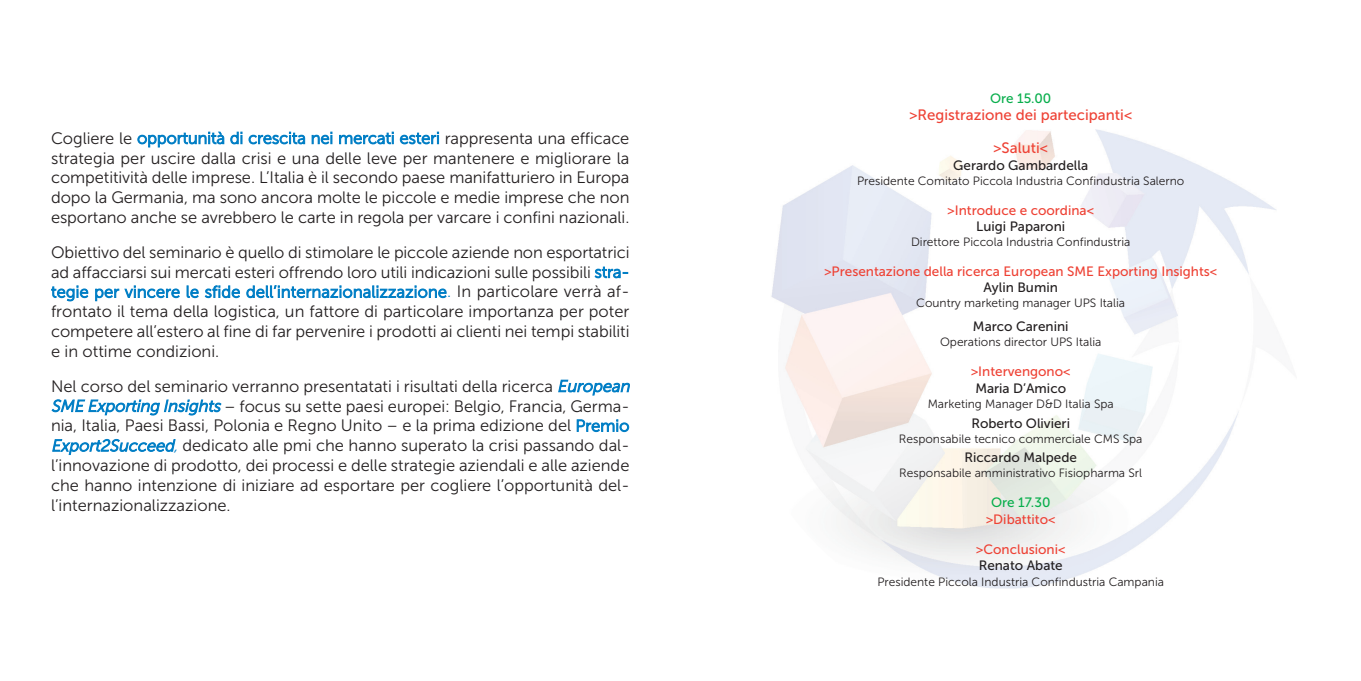
<style>
.page{position:relative;width:1361px;height:681px;background:#fff}
.page>*{position:absolute;margin:0;border:0;box-sizing:border-box;transform-origin:0 0}
.t1{font:16.5px/19.8px "Museo Sans 300";color:#231f20;text-align:justify}
.t2{font:15px/32.4px "Museo Sans 500";color:#ee4235;text-align:center}
.t3{font:13.5px "Museo Sans 500";color:#ee4235}
.t4{font:13.5px "Museo Sans 500";color:#231f20}
.t5{font:13.5px "Museo Sans 500";color:#08ae4c}
.t6{font:12px "Museo Sans 300";color:#231f20}
.s1{color:#007ec5}
.s2{font-style:italic;color:#007ec5}
</style>
<div class="page">
<img style="left:771px;top:129px;width:505px;height:459px">
<p class="t1" style="left:51px;top:130px;width:580px">Cogliere le <span class="s1">opportunità di crescita nei mercati esteri</span> rappresenta una efficace strategia per uscire dalla crisi e una delle leve per mantenere e migliorare la competitività delle imprese. L’Italia è il secondo paese manifatturiero in Europa dopo la Germania, ma sono ancora molte le piccole e medie imprese che non esportano anche se avrebbero le carte in regola per varcare i confini nazionali.</p>
<p class="t1" style="left:51px;top:244px;width:580px">Obiettivo del seminario è quello di stimolare le piccole aziende non esportatrici ad affacciarsi sui mercati esteri offrendo loro utili indicazioni sulle possibili <span class="s1">stra&shy;tegie per vincere le sfide dell’internazionalizzazione.</span> In particolare verrà af&shy;frontato il tema della logistica, un fattore di particolare importanza per poter competere all’estero al fine di far pervenire i prodotti ai clienti nei tempi stabiliti e in ottime condizioni.</p>
<p class="t1" style="left:51px;top:377px;width:583px;text-align:left">Nel corso del seminario verranno presentatati i risultati della ricerca <span class="s2">European SME Exporting Insights</span> – focus su sette paesi europei: Belgio, Francia, Germa&shy;nia, Italia, Paesi Bassi, Polonia e Regno Unito – e la prima edizione del <span class="s1">Premio </span><span class="s2">Export2Succeed,</span> dedicato alle pmi che hanno superato la crisi passando dal&shy;l’innovazione di prodotto, dei processi e delle strategie aziendali e alle aziende che hanno intenzione di iniziare ad esportare per cogliere l’opportunità del&shy;l’internazionalizzazione.</p>
<p class="t5" style="left:990px;top:93px;width:63px">Ore 15.00</p>
<p class="t2" style="left:909px;top:100px;width:225px">&gt;Registrazione dei partecipanti&lt; &gt;Saluti&lt;</p>
<p class="t4" style="left:953px;top:160px;width:136px">Gerardo Gambardella</p>
<p class="t6" style="left:857px;top:176px;width:329px">Presidente Comitato Piccola Industria Confindustria Salerno</p>
<p class="t3" style="left:947px;top:205px;width:148px">&gt;Introduce e coordina&lt;</p>
<p class="t4" style="left:976px;top:221px;width:90px">Luigi Paparoni</p>
<p class="t6" style="left:911px;top:237px;width:221px">Direttore Piccola Industria Confindustria</p>
<p class="t3" style="left:824px;top:266px;width:395px">&gt;Presentazione della ricerca European SME Exporting Insights&lt;</p>
<p class="t4" style="left:983px;top:282px;width:76px">Aylin Bumin</p>
<p class="t6" style="left:916px;top:299px;width:210px">Country marketing manager UPS Italia</p>
<p class="t4" style="left:973px;top:321px;width:97px">Marco Carenini</p>
<p class="t6" style="left:940px;top:338px;width:163px">Operations director UPS Italia</p>
<p class="t3" style="left:971px;top:366px;width:101px">&gt;Intervengono&lt;</p>
<p class="t4" style="left:975px;top:383px;width:92px">Maria D’Amico</p>
<p class="t6" style="left:927px;top:399px;width:188px">Marketing Manager D&amp;D Italia Spa</p>
<p class="t4" style="left:971px;top:417px;width:100px">Roberto Olivieri</p>
<p class="t6" style="left:899px;top:434px;width:245px">Responsabile tecnico commerciale CMS Spa</p>
<p class="t4" style="left:964px;top:452px;width:114px">Riccardo Malpede</p>
<p class="t6" style="left:899px;top:469px;width:244px">Responsabile amministrativo Fisiopharma Srl</p>
<p class="t5" style="left:991px;top:497px;width:61px">Ore 17.30</p>
<p class="t3" style="left:986px;top:514px;width:71px">&gt;Dibattito&lt;</p>
<p class="t3" style="left:976px;top:544px;width:91px">&gt;Conclusioni&lt;</p>
<p class="t4" style="left:978px;top:560px;width:86px">Renato Abate</p>
<p class="t6" style="left:877px;top:577px;width:288px">Presidente Piccola Industria Confindustria Campania</p>
</div>
